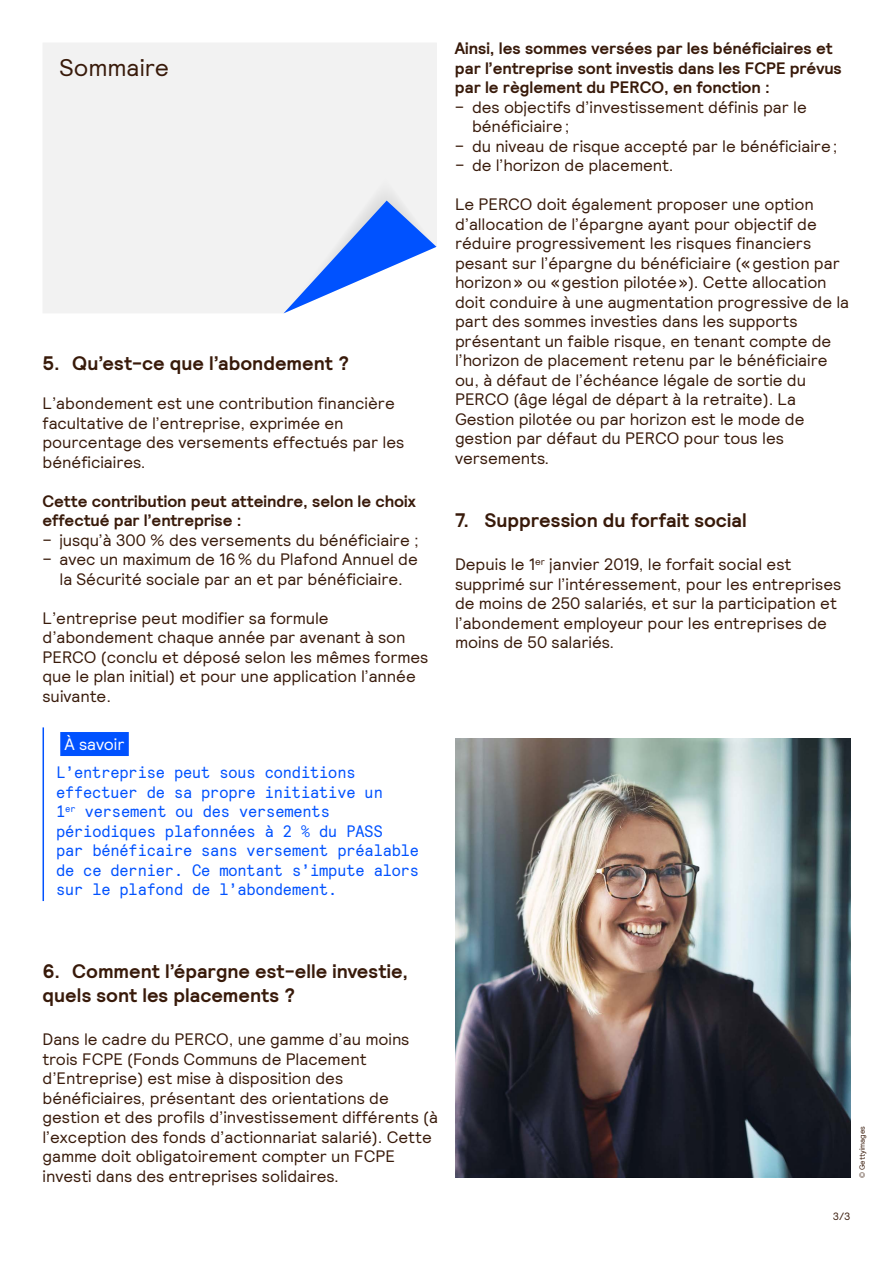
<style>
.page{position:relative;width:893px;height:1263px;background:#fff}
.page>*{position:absolute;margin:0;border:0;box-sizing:border-box;transform-origin:0 0}
.t1{font:24px "Relative";color:#381a0a}
.t2{font:700 19.5px/24px "Relative";color:#381a0a}
.t3{font:16.5px/19.5px "Relative";color:#381a0a}
.t4{font:16.5px/19.5px "Relative Mono 11 Pitch";color:#0052ff}
.t5{font:700 16.5px/19.5px "Relative";color:#381a0a}
.t6{font:16.5px "Relative";color:#fff}
.t7{font:10.5px "Relative";color:#381a0a}
.t8{font:7.5px "Relative";color:#381a0a}
</style>
<div class="page">
<hr style="left:43px;top:727px;width:1px;height:174px;background:#0052ff">
<div style="left:60px;top:732px;width:69px;height:24px;background:#0052ff"></div>
<img style="left:455px;top:738px;width:395px;height:440px">
<div style="left:43px;top:43px;width:394px;height:270px;background:#f2f2f2"></div>
<svg style="left:283px;top:177px;width:153px;height:136px"></svg>
<h1 class="t1" style="left:60px;top:55px;width:111px">Sommaire</h1>
<p class="t2" style="left:43px;top:351px;width:308px">5. Qu’est-ce que l’abondement ?</p>
<p class="t3" style="left:43px;top:394px;width:363px">L’abondement est une contribution financière facultative de l’entreprise, exprimée en pourcentage des versements effectués par les bénéficiaires.</p>
<p class="t5" style="left:43px;top:491px;width:375px">Cette contribution peut atteindre, selon le choix effectué par l’entreprise :</p>
<p class="t3" style="left:43px;top:530px;width:378px">– jusqu’à 300 % des versements du bénéficiaire ;</p>
<p class="t3" style="left:43px;top:550px;width:377px;text-align:center">– avec un maximum de 16% du Plafond Annuel de la Sécurité sociale par an et par bénéficiaire.</p>
<p class="t3" style="left:43px;top:608px;width:387px">L’entreprise peut modifier sa formule d’abondement chaque année par avenant à son PERCO (conclu et déposé selon les mêmes formes que le plan initial) et pour une application l’année suivante.</p>
<p class="t6" style="left:64px;top:735px;width:62px">À savoir</p>
<p class="t4" style="left:56px;top:763px;width:365px">L’entreprise peut sous conditions effectuer de sa propre initiative un<br>1<sup>er</sup> versement ou des versements périodiques plafonnées à 2 % du PASS<br>par bénéficaire sans versement préalable de ce dernier. Ce montant s’impute alors sur le plafond de l’abondement.</p>
<p class="t5" style="left:455px;top:39px;width:388px">Ainsi, les sommes versées par les bénéficiaires et par l’entreprise sont investis dans les FCPE prévus par le règlement du PERCO, en fonction :</p>
<p class="t3" style="left:472px;top:97px;width:336px;text-indent:-17px">– des objectifs d’investissement définis par le bénéficiaire;</p>
<p class="t3" style="left:455px;top:136px;width:384px">– du niveau de risque accepté par le bénéficiaire;</p>
<p class="t3" style="left:455px;top:156px;width:220px">– de l’horizon de placement.</p>
<p class="t3" style="left:455px;top:195px;width:396px">Le PERCO doit également proposer une option d’allocation de l’épargne ayant pour objectif de réduire progressivement les risques financiers pesant sur l’épargne du bénéficiaire («gestion par horizon» ou «gestion pilotée»). Cette allocation doit conduire à une augmentation progressive de la part des sommes investies dans les supports présentant un faible risque, en tenant compte de l’horizon de placement retenu par le bénéficiaire ou, à défaut de l’échéance légale de sortie du PERCO (âge légal de départ à la retraite). La Gestion pilotée ou par horizon est le mode de gestion par défaut du PERCO pour tous les versements.</p>
<p class="t2" style="left:455px;top:508px;width:293px">7. Suppression du forfait social</p>
<p class="t3" style="left:455px;top:555px;width:388px">Depuis le 1<sup>er</sup> janvier 2019, le forfait social est supprimé sur l’intéressement, pour les entreprises de moins de 250 salariés, et sur la participation et l’abondement employeur pour les entreprises de moins de 50 salariés.</p>
<p class="t2" style="left:43px;top:959px;width:367px">6. Comment l’épargne est-elle investie, quels sont les placements ?</p>
<p class="t3" style="left:43px;top:1029px;width:397px">Dans le cadre du PERCO, une gamme d’au moins trois FCPE (Fonds Communs de Placement d’Entreprise) est mise à disposition des bénéficiaires, présentant des orientations de gestion et des profils d’investissement différents (à l’exception des fonds d’actionnariat salarié). Cette gamme doit obligatoirement compter un FCPE investi dans des entreprises solidaires.</p>
<p class="t8" style="left:858px;top:1178px;width:53px;rotate:-90deg">© Gettyimages</p>
<p class="t7" style="left:833px;top:1211px;width:19px">3/3</p>
</div>
